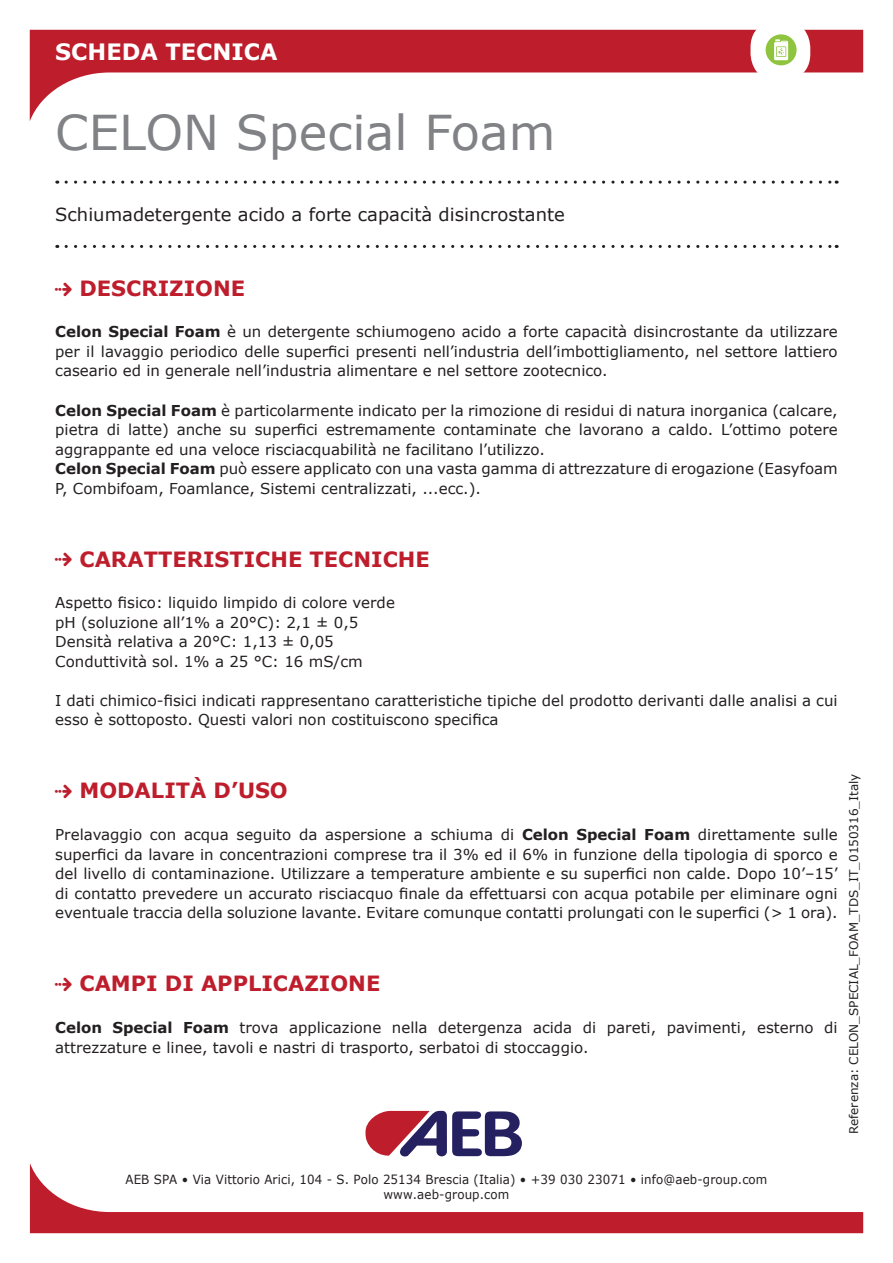
<style>
.page{position:relative;width:893px;height:1263px;background:#fff}
.page>*{position:absolute;margin:0;border:0;box-sizing:border-box;transform-origin:0 0}
.Famiglia{font:48px "Verdana";color:#808285}
.Scheda_Technica_tito{font:700 22.5px "Verdana";color:#fff}
.t1{font:700 21px "Verdana";color:#be1d2c}
.Benefici_prodotto{font:18px "Verdana";color:#231f20}
.testo_ok{font:15px/19.5px "Verdana";color:#231f20;text-align:justify}
.t2{font:12.6px/15.1px "Verdana";letter-spacing:.01em;color:#231f20;text-align:center;scale:.94 1}
.Reference{font:12px "Verdana";color:#231f20}
.s1{font-weight:700}
</style>
<div class="page">
<svg style="left:30px;top:1163px;width:833px;height:70px"></svg>
<svg style="left:30px;top:30px;width:833px;height:91px"></svg>
<svg style="left:365px;top:1110px;width:157px;height:47px"></svg>
<svg style="left:66px;top:181px;width:771px;height:3px"></svg>
<svg style="left:66px;top:245px;width:771px;height:3px"></svg>
<div style="left:750px;top:20px;width:60px;height:61px;background:#fff;border-radius:27px"></div>
<div style="left:766px;top:34px;width:31px;height:31px;background:#8fc43e;border-radius:50%"></div>
<svg style="left:774px;top:39px;width:14px;height:21px"></svg>
<p class="Scheda_Technica_tito" style="left:55px;top:37px;width:224px">SCHEDA TECNICA</p>
<p class="Famiglia" style="left:55px;top:102px;width:502px">CELON Special Foam</p>
<p class="Benefici_prodotto" style="left:55px;top:203px;width:511px">Schiumadetergente acido a forte capacità disincrostante</p>
<p class="t1" style="left:79px;top:275px;width:167px">DESCRIZIONE</p>
<p class="testo_ok" style="left:55px;top:322px;width:784px"><span class="s1">Celon Special Foam</span> è un detergente schiumogeno acido a forte capacità disincrostante da utilizzare per il lavaggio periodico delle superfici presenti nell’industria dell’imbottigliamento, nel settore lattiero caseario ed in generale nell’industria alimentare e nel settore zootecnico.</p>
<p class="testo_ok" style="left:55px;top:400px;width:784px"><span class="s1">Celon Special Foam</span> è particolarmente indicato per la rimozione di residui di natura inorganica (calcare, pietra di latte) anche su superfici estremamente contaminate che lavorano a caldo. L’ottimo potere aggrappante ed una veloce risciacquabilità ne facilitano l’utilizzo.</p>
<p class="testo_ok" style="left:55px;top:458px;width:784px"><span class="s1">Celon Special Foam</span> può essere applicato con una vasta gamma di attrezzature di erogazione (Easyfoam<br>P, Combifoam, Foamlance, Sistemi centralizzati, ...ecc.).</p>
<p class="t1" style="left:79px;top:545px;width:352px">CARATTERISTICHE TECNICHE</p>
<p class="testo_ok" style="left:55px;top:593px;width:341px">Aspetto fisico: liquido limpido di colore verde</p>
<p class="testo_ok" style="left:55px;top:612px;width:305px">pH (soluzione all’1% a 20°C): 2,1 ± 0,5</p>
<p class="testo_ok" style="left:55px;top:632px;width:280px">Densità relativa a 20°C: 1,13 ± 0,05</p>
<p class="testo_ok" style="left:55px;top:651px;width:309px">Conduttività sol. 1% a 25 °C: 16 mS/cm</p>
<p class="testo_ok" style="left:55px;top:690px;width:784px">I dati chimico-fisici indicati rappresentano caratteristiche tipiche del prodotto derivanti dalle analisi a cui esso è sottoposto. Questi valori non costituiscono specifica</p>
<p class="t1" style="left:79px;top:777px;width:210px">MODALITÀ D’USO</p>
<p class="testo_ok" style="left:55px;top:824px;width:784px">Prelavaggio con acqua seguito da aspersione a schiuma di <span class="s1">Celon Special Foam</span> direttamente sulle superfici da lavare in concentrazioni comprese tra il 3% ed il 6% in funzione della tipologia di sporco e del livello di contaminazione. Utilizzare a temperature ambiente e su superfici non calde. Dopo 10’–15’ di contatto prevedere un accurato risciacquo finale da effettuarsi con acqua potabile per eliminare ogni eventuale traccia della soluzione lavante. Evitare comunque contatti prolungati con le superfici (&gt; 1 ora).</p>
<p class="t1" style="left:79px;top:970px;width:302px">CAMPI DI APPLICAZIONE</p>
<p class="testo_ok" style="left:55px;top:1017px;width:784px"><span class="s1">Celon Special Foam</span> trova applicazione nella detergenza acida di pareti, pavimenti, esterno di attrezzature e linee, tavoli e nastri di trasporto, serbatoi di stoccaggio.</p>
<p class="Reference" style="left:846px;top:1134px;width:362px;rotate:-90deg">Referenza: CELON_SPECIAL_FOAM_TDS_IT_0150316_Italy</p>
<p class="t2" style="left:125px;top:1171px;width:684px">AEB SPA • Via Vittorio Arici, 104 - S. Polo 25134 Brescia (Italia) • +39 030 23071 • info@aeb-group.com www.aeb-group.com</p>
</div>
